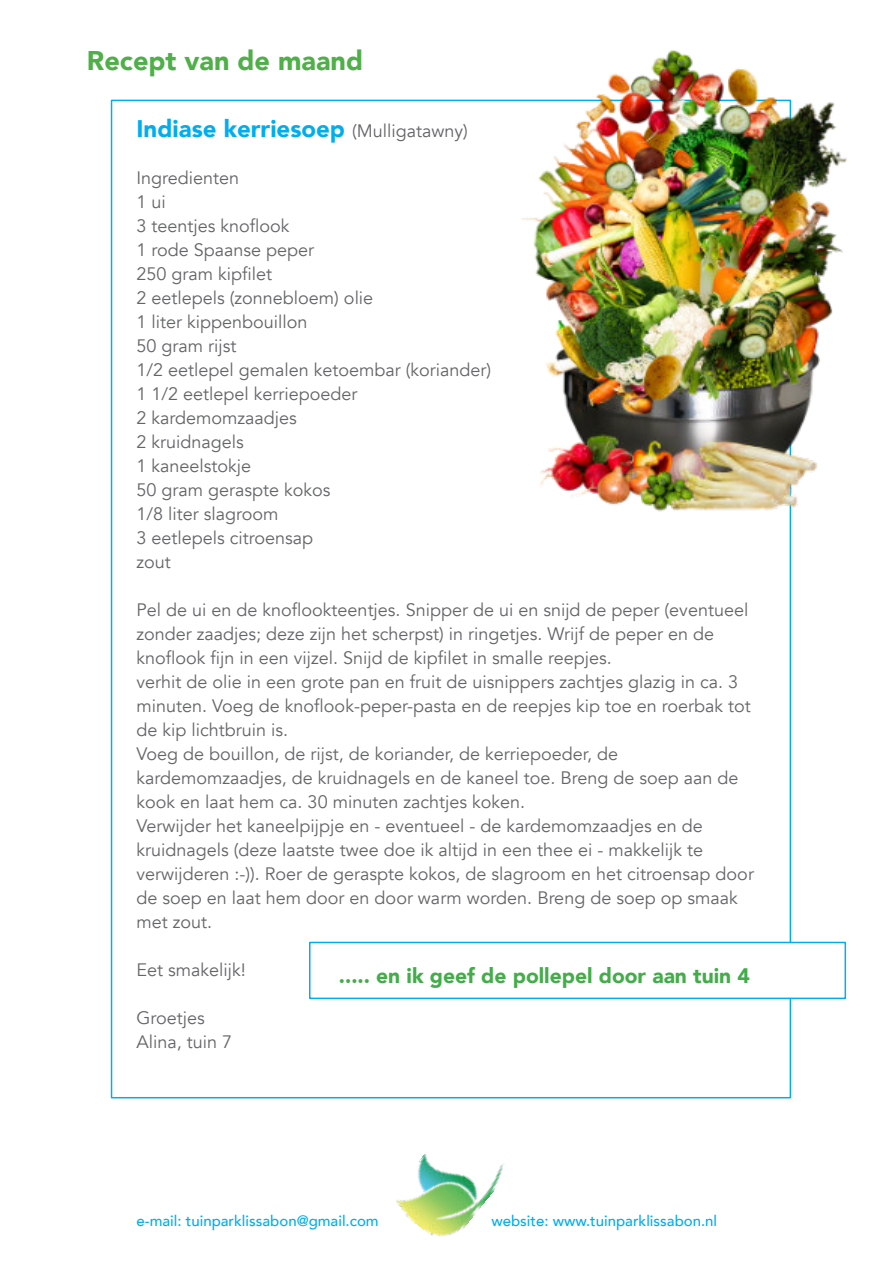
<style>
.page{position:relative;width:893px;height:1263px;background:#fff}
.page>*{position:absolute;margin:0;border:0;box-sizing:border-box;transform-origin:0 0}
.t1{font:900 27px "Avenir";color:#4faf48}
.t2{font:900 24px "Avenir";color:#00aeef}
.t3{font:900 21px "Avenir";color:#43ad49}
.t4{font:18px/24px "Avenir";color:#646567}
.t5{font:500 15px "Avenir";color:#00aeef}
.s1{font-weight:400;font-size:18px;color:#646567}
</style>
<div class="page">
<img style="left:396px;top:1153px;width:108px;height:83px">
<div style="left:309px;top:942px;width:537px;height:57px;background:#fff;border:2px solid #00aeef"></div>
<img style="left:446px;top:49px;width:401px;height:466px">
<h1 class="t1" style="left:87px;top:43px;width:278px">Recept van de maand</h1>
<h2 class="t2" style="left:137px;top:113px;width:333px">Indiase kerriesoep <span class="s1">(Mulligatawny)</span></h2>
<p class="t4" style="left:137px;top:166px;width:356px">Ingredienten<br>1 ui<br>3 teentjes knoflook<br>1 rode Spaanse peper<br>250 gram kipfilet<br>2 eetlepels (zonnebloem) olie<br>1 liter kippenbouillon<br>50 gram rĳst<br>1/2 eetlepel gemalen ketoembar (koriander)<br>1 1/2 eetlepel kerriepoeder<br>2 kardemomzaadjes<br>2 kruidnagels<br>1 kaneelstokje<br>50 gram geraspte kokos<br>1/8 liter slagroom<br>3 eetlepels citroensap<br>zout</p>
<p class="t4" style="left:137px;top:598px;width:619px">Pel de ui en de knoflookteentjes. Snipper de ui en snĳd de peper (eventueel zonder zaadjes; deze zĳn het scherpst) in ringetjes. Wrĳf de peper en de knoflook fijn in een vĳzel. Snĳd de kipfilet in smalle reepjes.<br>verhit de olie in een grote pan en fruit de uisnippers zachtjes glazig in ca. 3 minuten. Voeg de knoflook-peper-pasta en de reepjes kip toe en roerbak tot de kip lichtbruin is.<br>Voeg de bouillon, de rĳst, de koriander, de kerriepoeder, de kardemomzaadjes, de kruidnagels en de kaneel toe. Breng de soep aan de kook en laat hem ca. 30 minuten zachtjes koken.<br>Verwĳder het kaneelpĳpje en - eventueel - de kardemomzaadjes en de kruidnagels (deze laatste twee doe ik altĳd in een thee ei - makkelĳk te verwĳderen :-)). Roer de geraspte kokos, de slagroom en het citroensap door de soep en laat hem door en door warm worden. Breng de soep op smaak met zout.</p>
<p class="t4" style="left:137px;top:958px;width:111px">Eet smakelĳk!</p>
<p class="t4" style="left:137px;top:1006px;width:97px">Groetjes<br>Alina, tuin 7</p>
<p class="t3" style="left:339px;top:961px;width:413px">..... en ik geef de pollepel door aan tuin 4</p>
<p class="t5" style="left:137px;top:1211px;width:244px">e-mail: tuinparklissabon@gmail.com</p>
<p class="t5" style="left:491px;top:1211px;width:227px">website: www.tuinparklissabon.nl</p>
</div>
